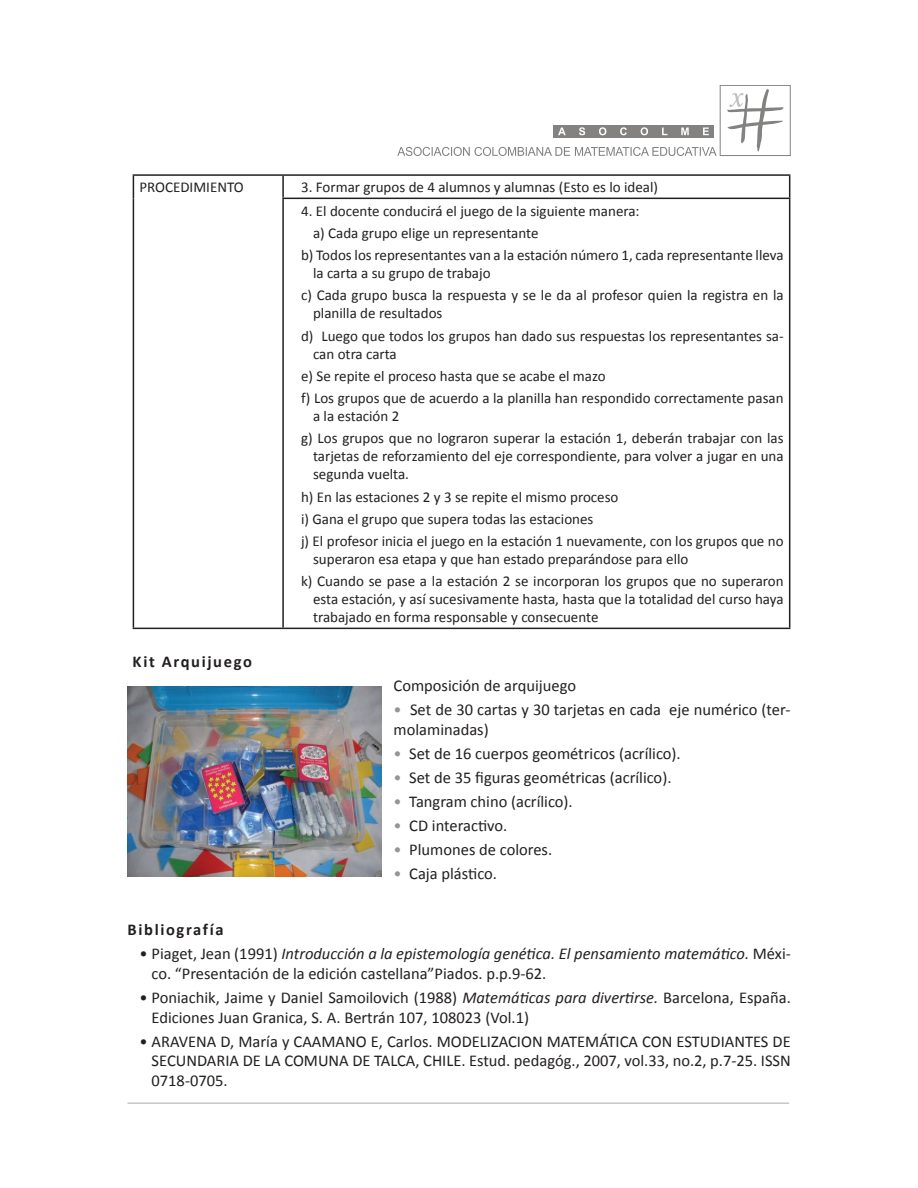
<style>
.page{position:relative;width:918px;height:1188px;background:#fff}
.page>*{position:absolute;margin:0;border:0;box-sizing:border-box;transform-origin:0 0}
.t1{font:16.5px/19.8px "Calibri";color:#231f20}
.t2{font:700 16.5px "Calibri";letter-spacing:.1em;color:#231f20}
.t3{font:15px/22.2px "Calibri";color:#231f20}
.s1{color:#939598}
.s2{font-style:italic}
</style>
<div class="page">
<hr style="left:128px;top:1103px;width:661px;height:1px;background:#a8a9ad">
<svg style="left:397px;top:147px;width:320px;height:9px"></svg>
<div style="left:554px;top:125px;width:160px;height:12px;background:#838281"></div>
<svg style="left:558px;top:127px;width:151px;height:8px"></svg>
<div style="left:720px;top:85px;width:71px;height:71px;border:1px solid #838281"></div>
<svg style="left:727px;top:89px;width:57px;height:62px"></svg>
<hr style="left:133px;top:174px;width:150px;height:2px;background:#231f20">
<svg style="left:133px;top:176px;width:1px;height:22px"></svg>
<hr style="left:283px;top:174px;width:507px;height:2px;background:#231f20">
<hr style="left:282px;top:176px;width:2px;height:22px;background:#231f20">
<svg style="left:789px;top:176px;width:1px;height:22px"></svg>
<hr style="left:133px;top:198px;width:1px;height:430px;background:#231f20">
<hr style="left:282px;top:198px;width:508px;height:1px;background:#231f20">
<hr style="left:282px;top:199px;width:2px;height:429px;background:#231f20">
<hr style="left:789px;top:199px;width:1px;height:429px;background:#231f20">
<hr style="left:133px;top:628px;width:150px;height:1px;background:#231f20">
<hr style="left:283px;top:628px;width:507px;height:1px;background:#231f20">
<img style="left:128px;top:686px;width:253px;height:191px">
<p class="t3" style="left:139px;top:176px;width:106px">PROCEDIMIENTO</p>
<p class="t3" style="left:301px;top:176px;width:359px">3. Formar grupos de 4 alumnos y alumnas (Esto es lo ideal)</p>
<p class="t3" style="left:301px;top:199px;width:340px">4. El docente conducirá el juego de la siguiente manera:</p>
<p class="t3" style="left:313px;top:221px;width:227px">a) Cada grupo elige un representante</p>
<p class="t3" style="left:301px;top:243px;width:484px">b) Todos los representantes van a la estación número 1, cada representante lleva</p>
<p class="t3" style="left:301px;top:261px;width:484px;text-indent:12px">la carta a su grupo de trabajo<br>c) Cada grupo busca la respuesta y se le da al profesor quien la registra en la</p>
<p class="t3" style="left:301px;top:302px;width:484px;text-indent:12px">planilla de resultados<br>d) Luego que todos los grupos han dado sus respuestas los representantes sa-</p>
<p class="t3" style="left:301px;top:342px;width:484px;text-indent:12px">can otra carta<br>e) Se repite el proceso hasta que se acabe el mazo<br>f) Los grupos que de acuerdo a la planilla han respondido correctamente pasan</p>
<p class="t3" style="left:301px;top:404px;width:484px;text-indent:12px">a la estación 2<br>g) Los grupos que no lograron superar la estación 1, deberán trabajar con las</p>
<p class="t3" style="left:313px;top:447px;width:472px;line-height:18px">tarjetas de reforzamiento del eje correspondiente, para volver a jugar en una segunda vuelta.</p>
<p class="t3" style="left:301px;top:485px;width:484px">h) En las estaciones 2 y 3 se repite el mismo proceso<br>i) Gana el grupo que supera todas las estaciones<br>j) El profesor inicia el juego en la estación 1 nuevamente, con los grupos que no</p>
<p class="t3" style="left:301px;top:547px;width:484px;text-indent:12px">superaron esa etapa y que han estado preparándose para ello<br>k) Cuando se pase a la estación 2 se incorporan los grupos que no superaron</p>
<p class="t3" style="left:313px;top:590px;width:472px;line-height:18px">esta estación, y así sucesivamente hasta, hasta que la totalidad del curso haya trabajado en forma responsable y consecuente</p>
<p class="t2" style="left:133px;top:651px;width:121px">Kit Arquijuego</p>
<p class="t1" style="left:394px;top:675px;width:184px">Composición de arquijuego</p>
<p class="t1" style="left:394px;top:699px;width:398px"><span class="s1">•</span> Set de 30 cartas y 30 tarjetas en cada eje numérico (ter&shy;molaminadas)</p>
<p class="t1" style="left:394px;top:743px;width:289px"><span class="s1">•</span> Set de 16 cuerpos geométricos (acrílico).</p>
<p class="t1" style="left:394px;top:767px;width:279px"><span class="s1">•</span> Set de 35 figuras geométricas (acrílico).</p>
<p class="t1" style="left:394px;top:791px;width:181px"><span class="s1">•</span> Tangram chino (acrílico).</p>
<p class="t1" style="left:394px;top:815px;width:115px"><span class="s1">•</span> CD interactivo.</p>
<p class="t1" style="left:394px;top:839px;width:160px"><span class="s1">•</span> Plumones de colores.</p>
<p class="t1" style="left:394px;top:863px;width:105px"><span class="s1">•</span> Caja plástico.</p>
<p class="t2" style="left:128px;top:919px;width:98px">Bibliografía</p>
<p class="t1" style="left:152px;top:943px;width:641px;text-indent:-12px">• Piaget, Jean (1991) <span class="s2">Introducción a la epistemología genética. El pensamiento matemático.</span> Méxi&shy;co. “Presentación de la edición castellana”Piados. p.p.9-62.</p>
<p class="t1" style="left:152px;top:987px;width:641px;text-indent:-12px">• Poniachik, Jaime y Daniel Samoilovich (1988) <span class="s2">Matemáticas para divertirse.</span> Barcelona, España.<br>Ediciones Juan Granica, S. A. Bertrán 107, 108023 (Vol.1)</p>
<p class="t1" style="left:152px;top:1030px;width:641px;text-align:justify;text-indent:-12px">• ARAVENA D, María y CAAMANO E, Carlos. MODELIZACION MATEMÁTICA CON ESTUDIANTES DE SECUNDARIA DE LA COMUNA DE TALCA, CHILE. Estud. pedagóg., 2007, vol.33, no.2, p.7-25. ISSN 0718-0705.</p>
</div>
